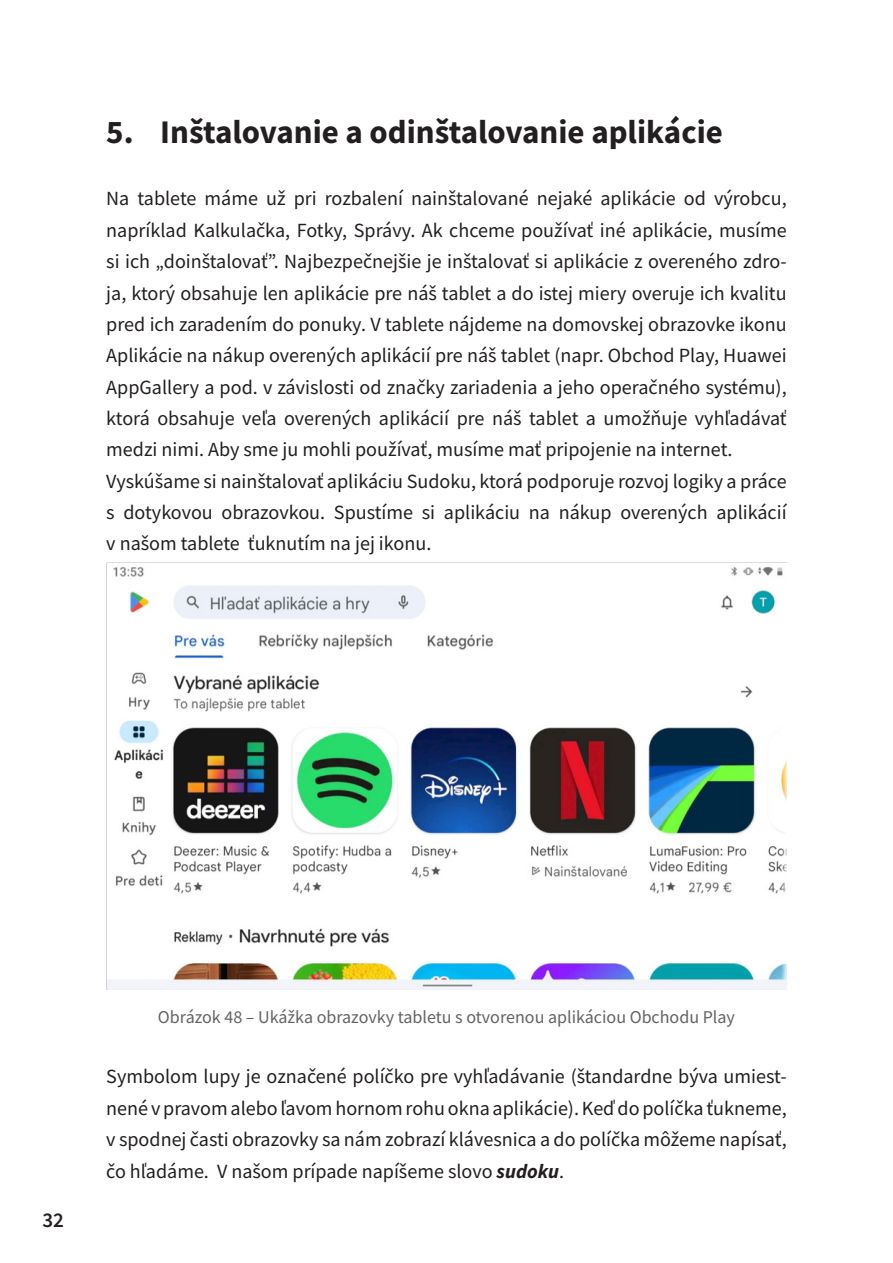
<style>
.page{position:relative;width:893px;height:1263px;background:#fff}
.page>*{position:absolute;margin:0;border:0;box-sizing:border-box;transform-origin:0 0}
.t1{font:700 33px "Source Sans Pro";color:#231f20}
.t2{font:600 21px "Source Sans Pro";color:#231f20}
.t3{font:20.1px/31.3px "Source Sans Pro";color:#231f20}
.t4{font:18px "Source Sans Pro";color:#636366}
.s1{font-weight:700;font-style:italic}
</style>
<div class="page">
<img style="left:106px;top:563px;width:681px;height:427px">
<h1 class="t1" style="left:106px;top:109px;width:618px">5. Inštalovanie a odinštalovanie aplikácie</h1>
<p class="t3" style="left:106px;top:183px;width:682px">Na tablete máme už pri rozbalení nainštalované nejaké aplikácie od výrobcu, napríklad Kalkulačka, Fotky, Správy. Ak chceme používať iné aplikácie, musíme si ich „doinštalovať”. Najbezpečnejšie je inštalovať si aplikácie z overeného zdro&shy;ja, ktorý obsahuje len aplikácie pre náš tablet a do istej miery overuje ich kvalitu pred ich zaradením do ponuky. V tablete nájdeme na domovskej obrazovke ikonu Aplikácie na nákup overených aplikácií pre náš tablet (napr. Obchod Play, Huawei AppGallery a pod. v závislosti od značky zariadenia a jeho operačného systému), ktorá obsahuje veľa overených aplikácií pre náš tablet a umožňuje vyhľadávať medzi nimi. Aby sme ju mohli používať, musíme mať pripojenie na internet.<br>Vyskúšame si nainštalovať aplikáciu Sudoku, ktorá podporuje rozvoj logiky a práce s dotykovou obrazovkou. Spustíme si aplikáciu na nákup overených aplikácií v našom tablete ťuknutím na jej ikonu.</p>
<p class="t2" style="left:42px;top:1207px;width:23px">32</p>
<p class="t4" style="left:158px;top:1005px;width:579px">Obrázok 48 – Ukážka obrazovky tabletu s otvorenou aplikáciou Obchodu Play</p>
<p class="t3" style="left:106px;top:1061px;width:682px;text-align:justify">Symbolom lupy je označené políčko pre vyhľadávanie (štandardne býva umiest&shy;nené v pravom alebo ľavom hornom rohu okna aplikácie). Keď do políčka ťukneme, v spodnej časti obrazovky sa nám zobrazí klávesnica a do políčka môžeme napísať, čo hľadáme. V našom prípade napíšeme slovo <span class="s1">sudoku</span>.</p>
</div>
